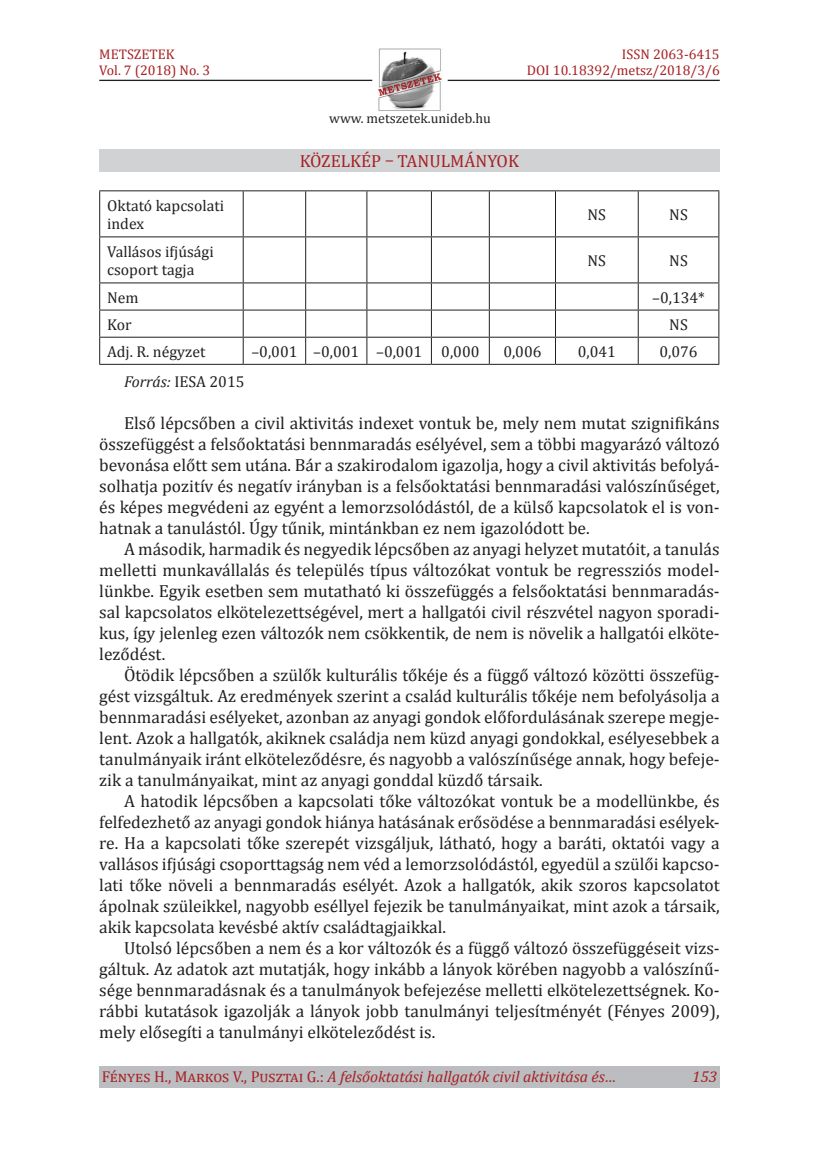
<style>
.page{position:relative;width:819px;height:1166px;background:#fff}
.page>*{position:absolute;margin:0;border:0;box-sizing:border-box;transform-origin:0 0}
.t1{font:17.5px/21px "Cambria";color:#231f20;text-align:justify}
.t2{font:17.5px "Cambria";color:#a72023}
.t3{font:15.75px/18.9px "Cambria";color:#231f20}
.t4{font:italic 15.75px "Cambria";color:#a72023}
.t5{font:14px/15.8px "Cambria";color:#a72023}
.t6{font:14px "Cambria";color:#231f20}
.s1{font-style:italic}
.s2{font-style:normal}
</style>
<div class="page">
<img style="left:378px;top:48px;width:64px;height:63px">
<hr style="left:99px;top:80px;width:273px;height:1px;background:#231f20">
<hr style="left:447px;top:80px;width:272px;height:1px;background:#231f20">
<div style="left:99px;top:1067px;width:620px;height:21px;background:#bcbdc0"></div>
<div style="left:99px;top:149px;width:620px;height:22px;background:#d1d2d4"></div>
<hr style="left:718px;top:191px;width:1px;height:45px;background:#231f20">
<hr style="left:718px;top:237px;width:1px;height:45px;background:#231f20">
<hr style="left:99px;top:190px;width:144px;height:1px;background:#231f20">
<hr style="left:243px;top:190px;width:62px;height:1px;background:#231f20">
<hr style="left:305px;top:190px;width:62px;height:1px;background:#231f20">
<hr style="left:367px;top:190px;width:64px;height:1px;background:#231f20">
<hr style="left:431px;top:190px;width:58px;height:1px;background:#231f20">
<hr style="left:489px;top:190px;width:66px;height:1px;background:#231f20">
<hr style="left:555px;top:190px;width:83px;height:1px;background:#231f20">
<hr style="left:638px;top:190px;width:81px;height:1px;background:#231f20">
<hr style="left:99px;top:236px;width:144px;height:1px;background:#231f20">
<hr style="left:243px;top:236px;width:62px;height:1px;background:#231f20">
<hr style="left:305px;top:236px;width:62px;height:1px;background:#231f20">
<hr style="left:367px;top:236px;width:64px;height:1px;background:#231f20">
<hr style="left:431px;top:236px;width:58px;height:1px;background:#231f20">
<hr style="left:489px;top:236px;width:66px;height:1px;background:#231f20">
<hr style="left:555px;top:236px;width:83px;height:1px;background:#231f20">
<hr style="left:638px;top:236px;width:81px;height:1px;background:#231f20">
<hr style="left:99px;top:282px;width:144px;height:1px;background:#231f20">
<hr style="left:243px;top:282px;width:62px;height:1px;background:#231f20">
<hr style="left:305px;top:282px;width:62px;height:1px;background:#231f20">
<hr style="left:367px;top:282px;width:64px;height:1px;background:#231f20">
<hr style="left:431px;top:282px;width:58px;height:1px;background:#231f20">
<hr style="left:489px;top:282px;width:66px;height:1px;background:#231f20">
<hr style="left:555px;top:282px;width:83px;height:1px;background:#231f20">
<hr style="left:638px;top:282px;width:81px;height:1px;background:#231f20">
<hr style="left:99px;top:310px;width:144px;height:1px;background:#231f20">
<hr style="left:243px;top:310px;width:62px;height:1px;background:#231f20">
<hr style="left:305px;top:310px;width:62px;height:1px;background:#231f20">
<hr style="left:367px;top:310px;width:64px;height:1px;background:#231f20">
<hr style="left:431px;top:310px;width:58px;height:1px;background:#231f20">
<hr style="left:489px;top:310px;width:66px;height:1px;background:#231f20">
<hr style="left:555px;top:310px;width:83px;height:1px;background:#231f20">
<hr style="left:638px;top:310px;width:81px;height:1px;background:#231f20">
<hr style="left:99px;top:337px;width:144px;height:1px;background:#231f20">
<hr style="left:243px;top:337px;width:62px;height:1px;background:#231f20">
<hr style="left:305px;top:337px;width:62px;height:1px;background:#231f20">
<hr style="left:367px;top:337px;width:64px;height:1px;background:#231f20">
<hr style="left:431px;top:337px;width:58px;height:1px;background:#231f20">
<hr style="left:489px;top:337px;width:66px;height:1px;background:#231f20">
<hr style="left:555px;top:337px;width:83px;height:1px;background:#231f20">
<hr style="left:638px;top:337px;width:81px;height:1px;background:#231f20">
<hr style="left:99px;top:364px;width:144px;height:1px;background:#231f20">
<hr style="left:243px;top:364px;width:62px;height:1px;background:#231f20">
<hr style="left:305px;top:364px;width:62px;height:1px;background:#231f20">
<hr style="left:367px;top:364px;width:64px;height:1px;background:#231f20">
<hr style="left:431px;top:364px;width:58px;height:1px;background:#231f20">
<hr style="left:489px;top:364px;width:66px;height:1px;background:#231f20">
<hr style="left:555px;top:364px;width:83px;height:1px;background:#231f20">
<hr style="left:638px;top:364px;width:81px;height:1px;background:#231f20">
<hr style="left:99px;top:191px;width:1px;height:45px;background:#231f20">
<hr style="left:243px;top:191px;width:1px;height:45px;background:#231f20">
<hr style="left:305px;top:191px;width:1px;height:45px;background:#231f20">
<hr style="left:366px;top:191px;width:1px;height:45px;background:#231f20">
<hr style="left:431px;top:191px;width:1px;height:45px;background:#231f20">
<hr style="left:489px;top:191px;width:1px;height:45px;background:#231f20">
<hr style="left:555px;top:191px;width:1px;height:45px;background:#231f20">
<hr style="left:637px;top:191px;width:1px;height:45px;background:#231f20">
<hr style="left:99px;top:237px;width:1px;height:45px;background:#231f20">
<hr style="left:243px;top:237px;width:1px;height:45px;background:#231f20">
<hr style="left:305px;top:237px;width:1px;height:45px;background:#231f20">
<hr style="left:366px;top:237px;width:1px;height:45px;background:#231f20">
<hr style="left:431px;top:237px;width:1px;height:45px;background:#231f20">
<hr style="left:489px;top:237px;width:1px;height:45px;background:#231f20">
<hr style="left:555px;top:237px;width:1px;height:45px;background:#231f20">
<hr style="left:637px;top:237px;width:1px;height:45px;background:#231f20">
<svg style="left:99px;top:283px;width:1px;height:81px"></svg>
<svg style="left:243px;top:283px;width:1px;height:81px"></svg>
<svg style="left:305px;top:283px;width:1px;height:81px"></svg>
<svg style="left:366px;top:283px;width:1px;height:81px"></svg>
<svg style="left:431px;top:283px;width:1px;height:81px"></svg>
<svg style="left:489px;top:283px;width:1px;height:81px"></svg>
<svg style="left:555px;top:283px;width:1px;height:81px"></svg>
<svg style="left:637px;top:283px;width:1px;height:81px"></svg>
<svg style="left:718px;top:283px;width:1px;height:81px"></svg>
<p class="t5" style="left:99px;top:46px;width:112px">METSZETEK<br>Vol. 7 (2018) No. 3</p>
<p class="t5" style="left:527px;top:46px;width:194px;text-align:right">ISSN 2063-6415<br>Doi 10.18392/metsz/2018/3/6</p>
<p class="t6" style="left:329px;top:110px;width:163px">www. metszetek.unideb.hu</p>
<p class="t2" style="left:300px;top:151px;width:219px">KÖZELKÉP – tanulmányok</p>
<p class="t3" style="left:107px;top:196px;width:118px">Oktató kapcsolati index</p>
<p class="t3" style="left:587px;top:205px;width:20px">NS</p>
<p class="t3" style="left:669px;top:205px;width:20px">NS</p>
<p class="t3" style="left:107px;top:242px;width:108px">Vallásos ifjúsági csoport tagja</p>
<p class="t3" style="left:587px;top:251px;width:20px">NS</p>
<p class="t3" style="left:669px;top:251px;width:20px">NS</p>
<p class="t3" style="left:107px;top:288px;width:33px">Nem</p>
<p class="t3" style="left:652px;top:288px;width:54px">–0,134*</p>
<p class="t3" style="left:107px;top:315px;width:26px">Kor</p>
<p class="t3" style="left:669px;top:315px;width:20px">NS</p>
<p class="t3" style="left:107px;top:342px;width:100px">Adj. R. négyzet</p>
<p class="t3" style="left:251px;top:342px;width:229px">–0,001 –0,001 –0,001 0,000</p>
<p class="t3" style="left:503px;top:342px;width:40px">0,006</p>
<p class="t3" style="left:577px;top:342px;width:40px">0,041</p>
<p class="t3" style="left:659px;top:342px;width:40px">0,076</p>
<p class="t3" style="left:124px;top:372px;width:122px"><span class="s1">Forrás:</span> IESA 2015</p>
<p class="t1" style="left:99px;top:412px;width:622px;text-indent:25px">Első lépcsőben a civil aktivitás indexet vontuk be, mely nem mutat szignifikáns összefüggést a felsőoktatási bennmaradás esélyével, sem a többi magyarázó változó bevonása előtt sem utána. Bár a szakirodalom igazolja, hogy a civil aktivitás befolyá&shy;solhatja pozitív és negatív irányban is a felsőoktatási bennmaradási valószínűséget, és képes megvédeni az egyént a lemorzsolódástól, de a külső kapcsolatok el is von&shy;hatnak a tanulástól. Úgy tűnik, mintánkban ez nem igazolódott be.</p>
<p class="t1" style="left:99px;top:538px;width:622px;text-indent:25px">A második, harmadik és negyedik lépcsőben az anyagi helyzet mutatóit, a tanulás melletti munkavállalás és település típus változókat vontuk be regressziós model&shy;lünkbe. Egyik esetben sem mutatható ki összefüggés a felsőoktatási bennmaradás&shy;sal kapcsolatos elkötelezettségével, mert a hallgatói civil részvétel nagyon sporadi&shy;kus, így jelenleg ezen változók nem csökkentik, de nem is növelik a hallgatói elköte&shy;leződést.</p>
<p class="t1" style="left:99px;top:664px;width:622px;text-indent:25px">Ötödik lépcsőben a szülők kulturális tőkéje és a függő változó közötti összefüg&shy;gést vizsgáltuk. Az eredmények szerint a család kulturális tőkéje nem befolyásolja a bennmaradási esélyeket, azonban az anyagi gondok előfordulásának szerepe megje&shy;lent. Azok a hallgatók, akiknek családja nem küzd anyagi gondokkal, esélyesebbek a tanulmányaik iránt elköteleződésre, és nagyobb a valószínűsége annak, hogy befeje&shy;zik a tanulmányaikat, mint az anyagi gonddal küzdő társaik.</p>
<p class="t1" style="left:99px;top:790px;width:622px;text-indent:25px">A hatodik lépcsőben a kapcsolati tőke változókat vontuk be a modellünkbe, és felfedezhető az anyagi gondok hiánya hatásának erősödése a bennmaradási esélyek&shy;re. Ha a kapcsolati tőke szerepét vizsgáljuk, látható, hogy a baráti, oktatói vagy a vallásos ifjúsági csoporttagság nem véd a lemorzsolódástól, egyedül a szülői kapcso&shy;lati tőke növeli a bennmaradás esélyét. Azok a hallgatók, akik szoros kapcsolatot ápolnak szüleikkel, nagyobb eséllyel fejezik be tanulmányaikat, mint azok a társaik, akik kapcsolata kevésbé aktív családtagjaikkal.</p>
<p class="t1" style="left:99px;top:937px;width:622px;text-indent:25px">Utolsó lépcsőben a nem és a kor változók és a függő változó összefüggéseit vizs&shy;gáltuk. Az adatok azt mutatják, hogy inkább a lányok körében nagyobb a valószínű&shy;sége bennmaradásnak és a tanulmányok befejezése melletti elkötelezettségnek. Ko&shy;rábbi kutatások igazolják a lányok jobb tanulmányi teljesítményét (Fényes 2009), mely elősegíti a tanulmányi elköteleződést is.</p>
<p class="t4" style="left:102px;top:1065px;width:515px"><span class="s2">Fényes H., Markos V., Pusztai G.:</span> A felsőoktatási hallgatók civil aktivitása és…</p>
<p class="t4" style="left:692px;top:1065px;width:26px">153</p>
</div>
